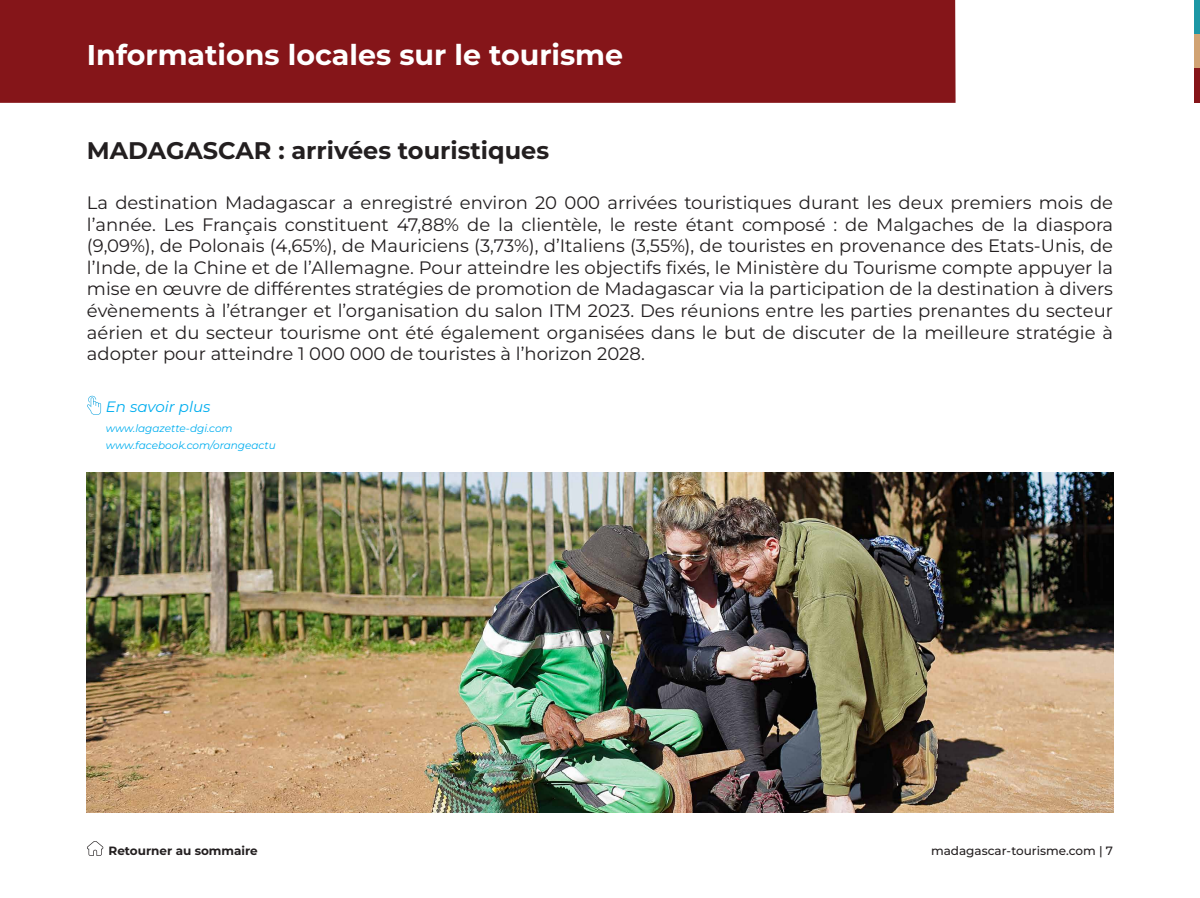
<style>
.page{position:relative;width:1200px;height:898px;background:#fff}
.page>*{position:absolute;margin:0;border:0;box-sizing:border-box;transform-origin:0 0}
.Theme{font:700 28.5px "Montserrat";color:#fff}
.TITRE{font:700 24px "Montserrat";color:#231f20}
.texte{font:18px/21.6px "Montserrat";color:#231f20;text-align:justify}
.en_savoir_plu{font:italic 15px "Montserrat";color:#00aeef}
.t1{font:500 12px "Montserrat";color:#231f20}
.Retourner{font:700 12px "Montserrat";color:#231f20}
.en_savoir_plu-2{font:italic 10.5px "Montserrat";color:#00aeef}
</style>
<div class="page">
<div style="left:1194px;top:0;width:5px;height:34px;background:#1d97a5"></div>
<div style="left:1194px;top:34px;width:5px;height:35px;background:#d1a373"></div>
<div style="left:1194px;top:69px;width:5px;height:34px;background:#851519"></div>
<div style="left:0;top:0;width:955px;height:103px;background:#851519"></div>
<svg style="left:87px;top:395px;width:14px;height:20px"></svg>
<img style="left:87px;top:472px;width:1025px;height:340px">
<svg style="left:87px;top:841px;width:16px;height:14px"></svg>
<p class="Theme" style="left:87px;top:36px;width:537px">Informations locales sur le tourisme</p>
<p class="TITRE" style="left:87px;top:135px;width:463px">MADAGASCAR : arrivées touristiques</p>
<p class="texte" style="left:87px;top:191px;width:1027px">La destination Madagascar a enregistré environ 20 000 arrivées touristiques durant les deux premiers mois de l’année. Les Français constituent 47,88% de la clientèle, le reste étant composé : de Malgaches de la diaspora (9,09%), de Polonais (4,65%), de Mauriciens (3,73%), d’Italiens (3,55%), de touristes en provenance des Etats-Unis, de l’Inde, de la Chine et de l’Allemagne. Pour atteindre les objectifs fixés, le Ministère du Tourisme compte appuyer la mise en œuvre de différentes stratégies de promotion de Madagascar via la participation de la destination à divers évènements à l’étranger et l’organisation du salon ITM 2023. Des réunions entre les parties prenantes du secteur aérien et du secteur tourisme ont été également organisées dans le but de discuter de la meilleure stratégie à adopter pour atteindre 1 000 000 de touristes à l’horizon 2028.</p>
<p class="en_savoir_plu" style="left:106px;top:396px;width:106px">En savoir plus</p>
<p class="en_savoir_plu-2" style="left:106px;top:421px;width:128px">www.lagazette-dgi.com</p>
<p class="en_savoir_plu-2" style="left:106px;top:438px;width:171px">www.facebook.com/orangeactu</p>
<p class="Retourner" style="left:108px;top:842px;width:151px">Retourner au sommaire</p>
<p class="t1" style="left:930px;top:842px;width:183px">madagascar-tourisme.com | 7</p>
</div>
